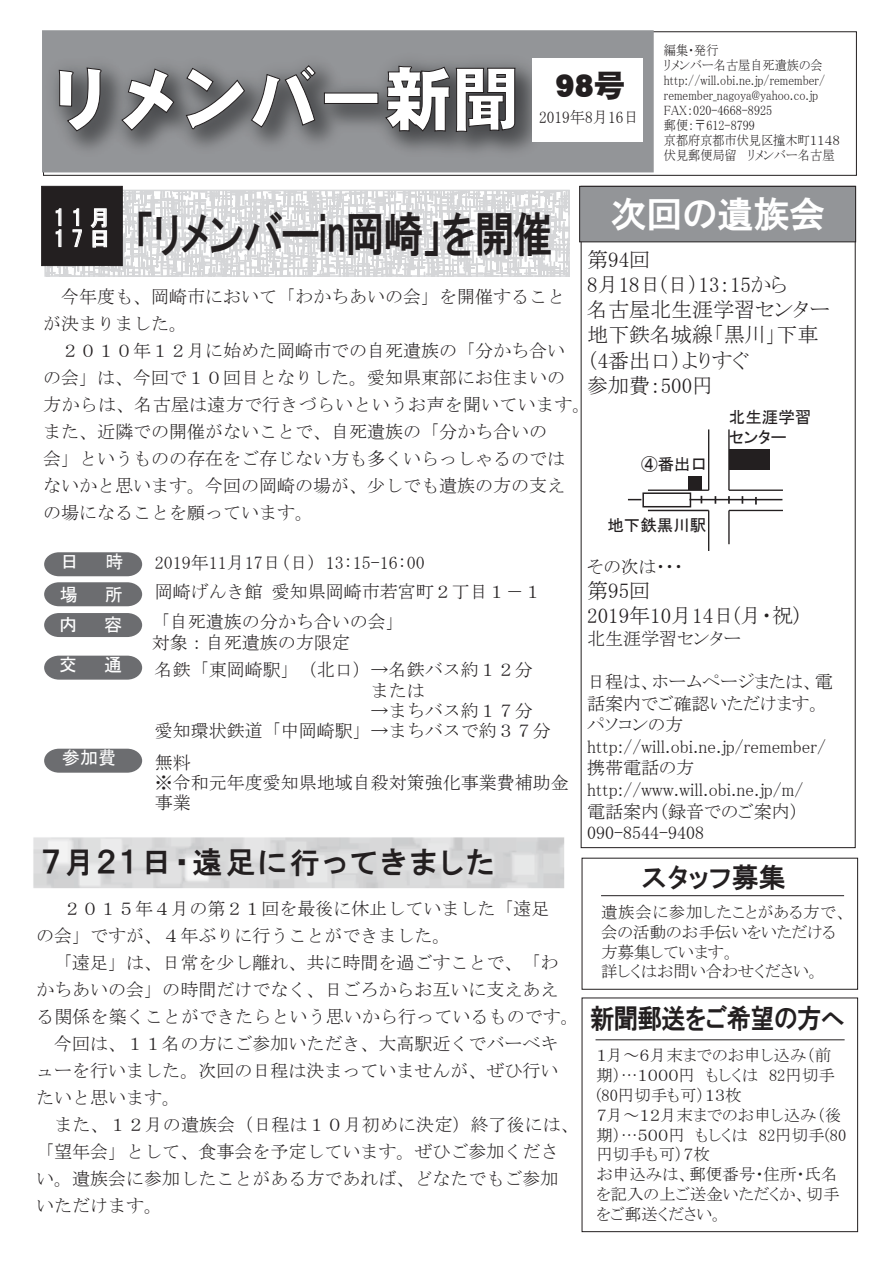
<style>
.page{position:relative;width:893px;height:1263px;background:#fff}
.page>*{position:absolute;margin:0;border:0;box-sizing:border-box;transform-origin:0 0}
.t1{font:69px "DF Gothic EB WIN RKSJ H";color:#fff}
.t2{font:47.25px "HGP Gothic E";letter-spacing:-.025em;color:#231f20;scale:.83 1}
.t3{font:36px "HGP Gothic E";color:#fff}
.t4{font:30px "HGP Gothic E";letter-spacing:.1em;color:#231f20}
.t5{font:27px "HGP Gothic E";letter-spacing:-.025em;color:#231f20;scale:.9 1}
.t6{font:27px "HGP Gothic E";letter-spacing:-.025em;color:#231f20}
.t7{font:21px/25.2px "MS P Mincho";color:#231f20}
.t8{font:21px/21px "HGP Gothic E";letter-spacing:.3em;color:#fff}
.t9{font:18px/27px "MS Mincho";color:#231f20}
.t10{font:18px/21.6px "MS P Mincho";color:#231f20}
.t11{font:18px "MS Gothic";color:#fff}
.t12{font:16.5px/19.8px "MS P Mincho";color:#231f20}
.t13{font:16.5px/19.8px "MS P Gothic";color:#231f20}
.t14{font:16.5px "MS P Mincho";color:#231f20;scale:.93 1}
.t15{font:13.5px/15px "MS P Mincho";color:#231f20;scale:.9 1}
</style>
<div class="page">
<div style="left:42px;top:30px;width:612px;height:142px;background:#939598;border:3px solid #939598"></div>
<img style="left:42px;top:52px;width:511px;height:116px">
<svg style="left:59px;top:68px;width:42px;height:63px;background:#626366"></svg>
<svg style="left:121px;top:69px;width:53px;height:62px"></svg>
<svg style="left:186px;top:68px;width:59px;height:61px"></svg>
<svg style="left:251px;top:65px;width:65px;height:62px"></svg>
<svg style="left:324px;top:92px;width:54px;height:12px"></svg>
<svg style="left:385px;top:66px;width:65px;height:65px;background:#505153"></svg>
<svg style="left:456px;top:68px;width:59px;height:64px;background:#49494c"></svg>
<div style="left:532px;top:58px;width:111px;height:83px;background:#fff"></div>
<div style="left:579px;top:186px;width:277px;height:56px;background:#939598;border:1px solid #231f20"></div>
<hr style="left:648px;top:489px;width:61px;height:2px;background:#231f20">
<hr style="left:648px;top:510px;width:61px;height:1px;background:#231f20">
<hr style="left:708px;top:429px;width:1px;height:61px;background:#231f20">
<hr style="left:708px;top:510px;width:1px;height:41px;background:#231f20">
<hr style="left:728px;top:429px;width:2px;height:61px;background:#231f20">
<hr style="left:728px;top:510px;width:2px;height:34px;background:#231f20">
<hr style="left:729px;top:510px;width:54px;height:1px;background:#231f20">
<hr style="left:729px;top:489px;width:54px;height:2px;background:#231f20">
<div style="left:688px;top:477px;width:14px;height:13px;background:#231f20"></div>
<div style="left:729px;top:450px;width:40px;height:20px;background:#231f20"></div>
<div style="left:642px;top:492px;width:49px;height:15px;border:2px solid #231f20"></div>
<hr style="left:689px;top:499px;width:93px;height:1px;background:#231f20">
<svg style="left:728px;top:496px;width:2px;height:8px"></svg>
<svg style="left:755px;top:497px;width:2px;height:7px"></svg>
<svg style="left:628px;top:499px;width:13px;height:1px"></svg>
<img style="left:33px;top:822px;width:596px;height:83px">
<hr style="left:601px;top:895px;width:243px;height:1px;background:#231f20">
<hr style="left:595px;top:1039px;width:250px;height:1px;background:#231f20">
<div style="left:582px;top:998px;width:276px;height:234px;border:1px solid #231f20"></div>
<svg style="left:44px;top:613px;width:98px;height:24px;background:#757679"></svg>
<div style="left:41px;top:186px;width:81px;height:80px;background:#231f20;border:1px solid #231f20"></div>
<svg style="left:45px;top:185px;width:524px;height:91px"></svg>
<svg style="left:44px;top:552px;width:98px;height:24px;background:#76777a"></svg>
<svg style="left:44px;top:582px;width:98px;height:24px;background:#76777a"></svg>
<svg style="left:44px;top:656px;width:98px;height:24px;background:#77787b"></svg>
<svg style="left:44px;top:749px;width:98px;height:24px;background:#77787a"></svg>
<p class="t1" style="left:46px;top:64px;width:580px">リメンバー新聞 <sup>98号</sup></p>
<p class="t14" style="left:539px;top:109px;width:109px">2019年8月16日</p>
<p class="t15" style="left:664px;top:43px;width:197px">編集・発行<br>リメンバー名古屋自死遺族の会http://will.obi.ne.jp/remember/ remember_nagoya@yahoo.co.jp<br>FAX：020-4668-8925<br>郵便：〒612-8799<br>京都府京都市伏見区撞木町１１４８伏見郵便局留 リメンバー名古屋</p>
<p class="t8" style="left:54px;top:207px;width:58px">11月<br>17日</p>
<p class="t2" style="left:134px;top:210px;width:505px">「リメンバーin岡崎」を開催</p>
<p class="t9" style="left:61px;top:283px;width:505px">今年度も、岡崎市において「わかちあいの会」を開催すること</p>
<p class="t9" style="left:43px;top:310px;width:146px">が決まりました。</p>
<p class="t9" style="left:61px;top:337px;width:505px">２０１０年１２月に始めた岡崎市での自死遺族の「分かち合い</p>
<p class="t9" style="left:43px;top:364px;width:523px">の会」は、今回で１０回目となりした。愛知県東部にお住まいの</p>
<p class="t9" style="left:43px;top:391px;width:549px">方からは、名古屋は遠方で行きづらいというお声を聞いています。</p>
<p class="t9" style="left:43px;top:418px;width:505px">また、近隣での開催がないことで、自死遺族の「分かち合いの</p>
<p class="t9" style="left:43px;top:445px;width:523px">会」というものの存在をご存じない方も多くいらっしゃるのでは</p>
<p class="t9" style="left:43px;top:472px;width:523px">ないかと思います。今回の岡崎の場が、少しでも遺族の方の支え</p>
<p class="t9" style="left:43px;top:499px;width:272px">の場になることを願っています。</p>
<p class="t11" style="left:61px;top:552px;width:19px">日</p>
<p class="t11" style="left:106px;top:552px;width:19px">時</p>
<p class="t9" style="left:155px;top:549px;width:271px">2019年11月17日(日) 13:15-16:00</p>
<p class="t11" style="left:60px;top:585px;width:19px">場</p>
<p class="t11" style="left:105px;top:585px;width:19px">所</p>
<p class="t9" style="left:155px;top:578px;width:388px">岡崎げんき館 愛知県岡崎市若宮町２丁目１－１</p>
<p class="t11" style="left:59px;top:615px;width:19px">内</p>
<p class="t11" style="left:104px;top:615px;width:19px">容</p>
<p class="t9" style="left:152px;top:612px;width:254px;line-height:20.2px">「自死遺族の分かち合いの会」対象：自死遺族の方限定</p>
<p class="t11" style="left:59px;top:655px;width:19px">交</p>
<p class="t11" style="left:104px;top:655px;width:19px">通</p>
<p class="t9" style="left:371px;top:660px;width:163px;line-height:20.2px;text-indent:-216px">名鉄「東岡崎駅」（北口）→名鉄バス約１２分または</p>
<p class="t9" style="left:155px;top:717px;width:397px">愛知環状鉄道「中岡崎駅」→まちバスで約３７分</p>
<p class="t11" style="left:62px;top:748px;width:55px">参加費</p>
<p class="t9" style="left:155px;top:752px;width:415px;line-height:20.2px">無料<br>※令和元年度愛知県地域自殺対策強化事業費補助金事業</p>
<p class="t4" style="left:42px;top:847px;width:454px">７月２１日・遠足に行ってきました</p>
<p class="t9" style="left:36px;top:895px;width:544px">　 ２０１５年４月の第２１回を最後に休止していました「遠足<br>の会」ですが、４年ぶりに行うことができました。<br>　「遠足」は、日常を少し離れ、共に時間を過ごすことで、「わかちあいの会」の時間だけでなく、日ごろからお互いに支えあえる関係を築くことができたらという思いから行っているものです。　今回は、１１名の方にご参加いただき、大高駅近くでバーベキューを行いました。次回の日程は決まっていませんが、ぜひ行いたいと思います。<br>　また、１２月の遺族会（日程は１０月初めに決定）終了後には、「望年会」として、食事会を予定しています。ぜひご参加ください。遺族会に参加したことがある方であれば、どなたでもご参加いただけます。</p>
<p class="t3" style="left:610px;top:196px;width:217px">次回の遺族会</p>
<p class="t7" style="left:587px;top:247px;width:245px">第94回<br>8月18日(日）13：15から<br>名古屋北生涯学習センター地下鉄名城線「黒川」下車（4番出口）よりすぐ<br>参加費：500円</p>
<p class="t13" style="left:641px;top:454px;width:67px">④番出口</p>
<p class="t13" style="left:607px;top:515px;width:100px">地下鉄黒川駅</p>
<p class="t13" style="left:729px;top:407px;width:84px">北生涯学習センター</p>
<p class="t10" style="left:587px;top:555px;width:98px">その次は・・・</p>
<p class="t7" style="left:587px;top:578px;width:214px">第95回<br>2019年10月14日(月・祝)</p>
<p class="t10" style="left:587px;top:627px;width:156px">北生涯学習センター</p>
<p class="t10" style="left:587px;top:671px;width:247px">日程は、ホームページまたは、電話案内でご確認いただけます。パソコンの方http://will.obi.ne.jp/remember/携帯電話の方http://www.will.obi.ne.jp/m/<br>電話案内（録音でのご案内）<br>090-8544-9408</p>
<p class="t6" style="left:642px;top:863px;width:146px">スタッフ募集</p>
<p class="t12" style="left:601px;top:902px;width:248px">遺族会に参加したことがある方で、会の活動のお手伝いをいただける方募集しています。<br>詳しくはお問い合わせください。</p>
<p class="t5" style="left:590px;top:1005px;width:285px">新聞郵送をご希望の方へ</p>
<p class="t12" style="left:596px;top:1045px;width:251px">１月～６月末までのお申し込み（前期）…１０００円　もしくは　82円切手(80円切手も可）１３枚<br>７月～１２月末までのお申し込み（後期）…５００円　もしくは　82円切手(80円切手も可）７枚<br>お申込みは、郵便番号・住所・氏名を記入の上ご送金いただくか、切手をご郵送ください。</p>
</div>
